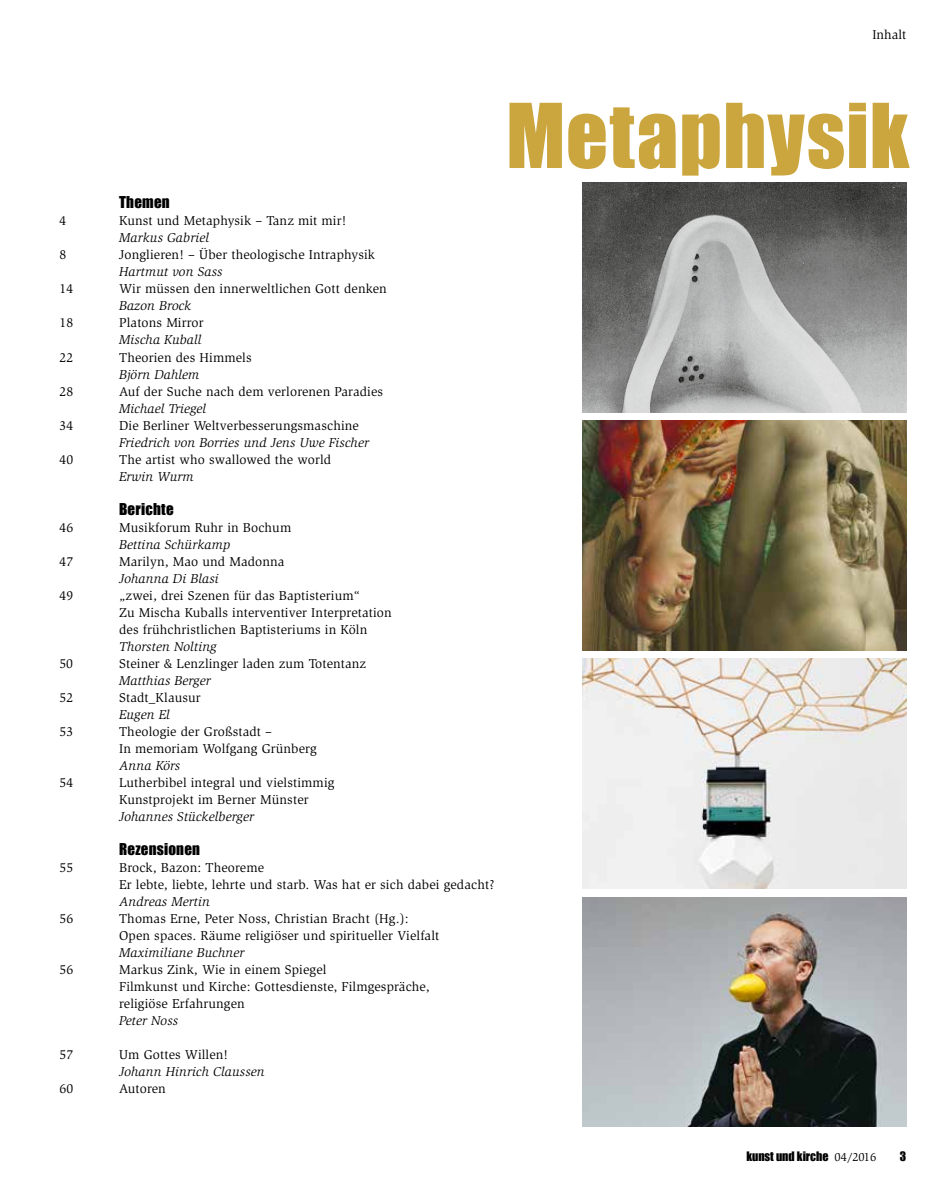
<style>
.page{position:relative;width:936px;height:1191px;background:#fff}
.page>*{position:absolute;margin:0;border:0;box-sizing:border-box;transform-origin:0 0}
.t1{font:82.5px "Impact";letter-spacing:.015em;color:#cba53e}
.t2{font:15px "Impact";letter-spacing:.015em;color:#000}
.t3{font:13.2px/17px "Slimbach Std";letter-spacing:.01em;color:#000}
.t4{font:italic 13.2px "Slimbach Std";letter-spacing:.01em;color:#000}
.t5{font:12px "Impact";color:#000}
.s1{font-family:"Slimbach Std"}
</style>
<div class="page">
<img style="left:583px;top:897px;width:323px;height:229px">
<img style="left:583px;top:421px;width:323px;height:229px">
<img style="left:583px;top:183px;width:323px;height:229px">
<img style="left:583px;top:659px;width:323px;height:229px">
<p class="t3" style="left:872px;top:26px;width:35px">Inhalt</p>
<p class="t2" style="left:119px;top:191px;width:52px">Themen</p>
<p class="t3" style="left:60px;top:213px;width:8px">4</p>
<p class="t3" style="left:119px;top:213px;width:229px">Kunst und Metaphysik – Tanz mit mir!</p>
<p class="t4" style="left:119px;top:230px;width:91px">Markus Gabriel</p>
<p class="t3" style="left:60px;top:247px;width:8px">8</p>
<p class="t3" style="left:119px;top:247px;width:257px">Jonglieren! – Über theologische Intraphysik</p>
<p class="t4" style="left:119px;top:264px;width:105px">Hartmut von Sass</p>
<p class="t3" style="left:60px;top:281px;width:15px">14</p>
<p class="t3" style="left:119px;top:281px;width:269px">Wir müssen den innerweltlichen Gott denken</p>
<p class="t4" style="left:119px;top:298px;width:74px">Bazon Brock</p>
<p class="t3" style="left:60px;top:315px;width:15px">18</p>
<p class="t3" style="left:119px;top:315px;width:86px">Platons Mirror</p>
<p class="t4" style="left:119px;top:332px;width:84px">Mischa Kuball</p>
<p class="t3" style="left:60px;top:349px;width:15px">22</p>
<p class="t3" style="left:119px;top:349px;width:134px">Theorien des Himmels</p>
<p class="t4" style="left:119px;top:366px;width:82px">Björn Dahlem</p>
<p class="t3" style="left:60px;top:383px;width:15px">28</p>
<p class="t3" style="left:119px;top:383px;width:265px">Auf der Suche nach dem verlorenen Paradies</p>
<p class="t4" style="left:119px;top:400px;width:89px">Michael Triegel</p>
<p class="t3" style="left:60px;top:417px;width:15px">34</p>
<p class="t3" style="left:119px;top:417px;width:241px">Die Berliner Weltverbesserungsmaschine</p>
<p class="t4" style="left:119px;top:434px;width:251px">Friedrich von Borries und Jens Uwe Fischer</p>
<p class="t3" style="left:60px;top:451px;width:15px">40</p>
<p class="t3" style="left:119px;top:451px;width:213px">The artist who swallowed the world</p>
<p class="t4" style="left:119px;top:468px;width:76px">Erwin Wurm</p>
<p class="t2" style="left:119px;top:497px;width:56px">Berichte</p>
<p class="t3" style="left:60px;top:519px;width:15px">46</p>
<p class="t3" style="left:119px;top:519px;width:174px">Musikforum Ruhr in Bochum</p>
<p class="t4" style="left:119px;top:537px;width:113px">Bettina Schürkamp</p>
<p class="t3" style="left:60px;top:553px;width:15px">47</p>
<p class="t3" style="left:119px;top:553px;width:167px">Marilyn, Mao und Madonna</p>
<p class="t4" style="left:119px;top:571px;width:101px">Johanna Di Blasi</p>
<p class="t3" style="left:60px;top:587px;width:15px">49</p>
<p class="t3" style="left:119px;top:587px;width:274px">„zwei, drei Szenen für das Baptisterium“<br>Zu Mischa Kuballs interventiver Interpretation des frühchristlichen Baptisteriums in Köln</p>
<p class="t4" style="left:119px;top:639px;width:99px">Thorsten Nolting</p>
<p class="t3" style="left:60px;top:655px;width:15px">50</p>
<p class="t3" style="left:119px;top:655px;width:248px">Steiner &amp; Lenzlinger laden zum Totentanz</p>
<p class="t4" style="left:119px;top:673px;width:93px">Matthias Berger</p>
<p class="t3" style="left:60px;top:689px;width:15px">52</p>
<p class="t3" style="left:119px;top:689px;width:83px">Stadt_Klausur</p>
<p class="t4" style="left:119px;top:707px;width:52px">Eugen El</p>
<p class="t3" style="left:60px;top:723px;width:15px">53</p>
<p class="t3" style="left:119px;top:723px;width:199px">Theologie der Großstadt –<br>In memoriam Wolfgang Grünberg</p>
<p class="t4" style="left:119px;top:758px;width:63px">Anna Körs</p>
<p class="t3" style="left:60px;top:774px;width:15px">54</p>
<p class="t3" style="left:119px;top:774px;width:217px">Lutherbibel integral und vielstimmig<br>Kunstprojekt im Berner Münster</p>
<p class="t4" style="left:119px;top:809px;width:136px">Johannes Stückelberger</p>
<p class="t2" style="left:119px;top:837px;width:82px">Rezensionen</p>
<p class="t3" style="left:60px;top:859px;width:15px">55</p>
<p class="t3" style="left:119px;top:859px;width:377px">Brock, Bazon: Theoreme<br>Er lebte, liebte, lehrte und starb. Was hat er sich dabei gedacht?</p>
<p class="t4" style="left:119px;top:894px;width:92px">Andreas Mertin</p>
<p class="t3" style="left:60px;top:910px;width:15px">56</p>
<p class="t3" style="left:119px;top:910px;width:321px">Thomas Erne, Peter Noss, Christian Bracht (Hg.):<br>Open spaces. Räume religiöser und spiritueller Vielfalt</p>
<p class="t4" style="left:119px;top:945px;width:127px">Maximiliane Buchner</p>
<p class="t3" style="left:60px;top:961px;width:15px">56</p>
<p class="t3" style="left:119px;top:961px;width:312px">Markus Zink, Wie in einem Spiegel<br>Filmkunst und Kirche: Gottesdienste, Filmgespräche, religiöse Erfahrungen</p>
<p class="t4" style="left:119px;top:1013px;width:61px">Peter Noss</p>
<p class="t3" style="left:60px;top:1046px;width:15px">57</p>
<p class="t3" style="left:119px;top:1046px;width:111px">Um Gottes Willen!</p>
<p class="t4" style="left:119px;top:1064px;width:147px">Johann Hinrich Claussen</p>
<p class="t3" style="left:60px;top:1080px;width:15px">60</p>
<p class="t3" style="left:119px;top:1080px;width:48px">Autoren</p>
<h1 class="t1" style="left:506px;top:72px;width:404px">Metaphysik</h1>
<p class="t5" style="left:746px;top:1147px;width:132px">kunst und kirche <span class="s1">04/2016</span></p>
<p class="t5" style="left:899px;top:1147px;width:8px">3</p>
</div>
